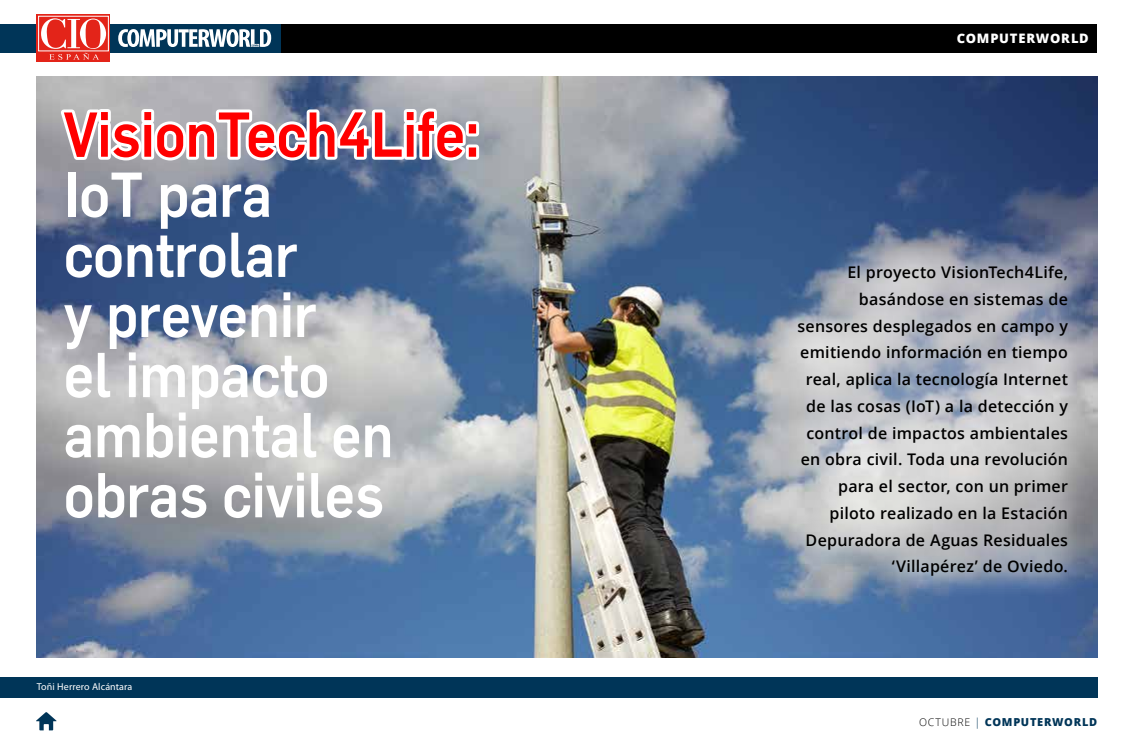
<style>
.page{position:relative;width:1134px;height:755px;background:#fff}
.page>*{position:absolute;margin:0;border:0;box-sizing:border-box;transform-origin:0 0}
.t1{font:500 62px/60px "Flama";color:#fff;scale:.9 1}
.t2{font:500 62px "Flama";color:#f00;scale:.9 1}
.t3{font:600 16px/26.7px "Open Sans";letter-spacing:.015em;color:#000;text-align:right}
.t4{font:800 13px "Open Sans";letter-spacing:.06em;color:#fff}
.t5{font:800 11px "Open Sans";letter-spacing:.065em;color:#003558}
.t6{font:10px "Myriad Pro";letter-spacing:.01em;color:#fff}
.s1{font-weight:300;font-size:10.5px;color:#000}
.s2{font-weight:300}
</style>
<div class="page">
<div style="left:37px;top:24px;width:1060px;height:28px;background:#000"></div>
<svg style="left:36px;top:712px;width:21px;height:17px"></svg>
<div style="left:0;top:24px;width:281px;height:28px;background:#003558"></div>
<svg style="left:118px;top:29px;width:153px;height:18px"></svg>
<img style="left:37px;top:77px;width:1060px;height:580px">
<div style="left:0;top:677px;width:1097px;height:20px;background:#003558"></div>
<div style="left:37px;top:14px;width:73px;height:48px;background:linear-gradient(to right,#e32419,#e32419)"></div>
<div style="left:38px;top:16px;width:71px;height:35px;border:1px solid #fff"></div>
<svg style="left:41px;top:18px;width:65px;height:42px;background:#ea5d55"></svg>
<svg style="left:56px;top:105px;width:426px;height:59px"></svg>
<div style="left:773px;top:241px;width:320px;height:359px;background:#fff;opacity:.8"></div>
<h1 class="t2" style="left:64px;top:90px;width:463px">VisionTech4Life:</h1>
<h1 class="t1" style="left:64px;top:160px;width:368px">IoT para controlar<br>y prevenir<br>el impacto ambiental en obras civiles</h1>
<p class="t6" style="left:37px;top:680px;width:97px">Toñi Herrero Alcántara</p>
<p class="t4" style="left:957px;top:29px;width:134px">COMPUTERWORLD</p>
<p class="t3" style="left:797px;top:258px;width:272px">El proyecto VisionTech4Life, basándose en sistemas de sensores desplegados en campo y emitiendo información en tiempo real, aplica la tecnología Internet de las cosas (IoT) a la detección y control de impactos ambientales en obra civil. Toda una revolución para el sector, con un primer piloto realizado en la Estación<br>Depuradora de Aguas Residuales ‘Villapérez’ de Oviedo.</p>
<p class="t5" style="left:919px;top:713px;width:180px"><span class="s1">OCTUBRE</span> <span class="s2">|</span> COMPUTERWORLD</p>
</div>
